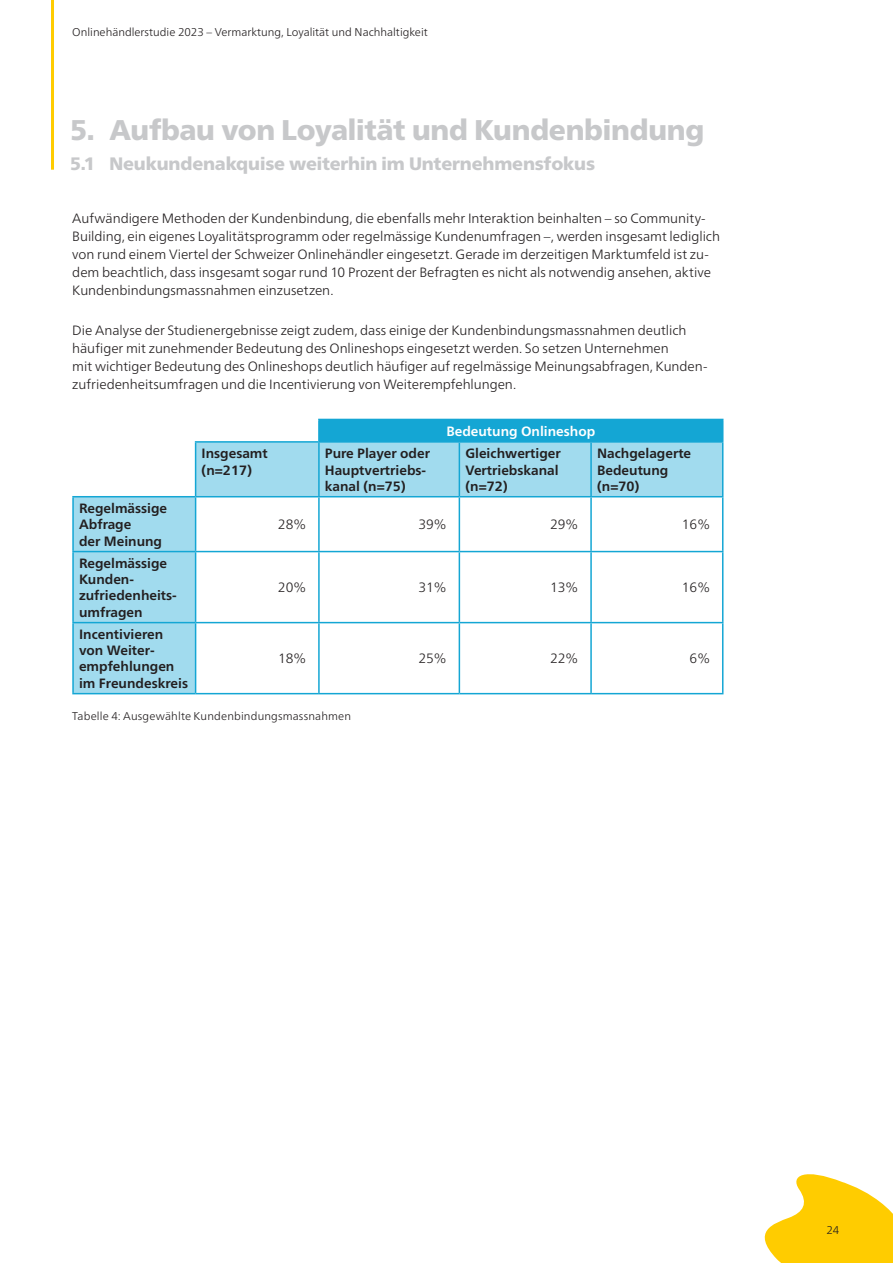
<style>
.page{position:relative;width:893px;height:1263px;background:#fff}
.page>*{position:absolute;margin:0;border:0;box-sizing:border-box;transform-origin:0 0}
.t1{font:900 28.5px "Frutiger Neue LT Pro";letter-spacing:-.01em;color:#c7c8ca}
.t2{font:900 18px "Frutiger Neue LT Pro";letter-spacing:-.01em;color:#c7c8ca}
.t3{font:300 13.5px/18px "Frutiger Neue LT Pro";letter-spacing:-.005em;color:#231f20}
.t4{font:700 13.5px/16.2px "Frutiger Neue LT Pro";color:#231f20}
.t5{font:700 13.5px "Frutiger Neue LT Pro";color:#fff}
.t6{font:300 11.25px "Frutiger Neue LT Pro";color:#231f20}
</style>
<div class="page">
<svg style="left:764px;top:1174px;width:129px;height:89px"></svg>
<hr style="left:51px;top:0;width:3px;height:170px;background:#fc0">
<div style="left:319px;top:419px;width:404px;height:23px;background:#14a6d4"></div>
<svg style="left:74px;top:442px;width:648px;height:251px"></svg>
<hr style="left:318px;top:420px;width:2px;height:21px;background:#14a6d4">
<hr style="left:318px;top:419px;width:141px;height:1px;background:#14a6d4">
<hr style="left:72px;top:496px;width:124px;height:1px;background:#14a6d4">
<hr style="left:195px;top:443px;width:1px;height:53px;background:#14a6d4">
<hr style="left:195px;top:441px;width:124px;height:2px;background:#14a6d4">
<hr style="left:319px;top:441px;width:140px;height:2px;background:#14a6d4">
<hr style="left:459px;top:441px;width:132px;height:2px;background:#14a6d4">
<hr style="left:591px;top:441px;width:132px;height:2px;background:#14a6d4">
<hr style="left:318px;top:443px;width:2px;height:53px;background:#14a6d4">
<hr style="left:459px;top:443px;width:1px;height:53px;background:#14a6d4">
<hr style="left:590px;top:443px;width:2px;height:53px;background:#14a6d4">
<hr style="left:722px;top:443px;width:1px;height:53px;background:#14a6d4">
<hr style="left:196px;top:496px;width:123px;height:1px;background:#14a6d4">
<hr style="left:319px;top:496px;width:140px;height:1px;background:#14a6d4">
<hr style="left:459px;top:496px;width:132px;height:1px;background:#14a6d4">
<hr style="left:591px;top:496px;width:132px;height:1px;background:#14a6d4">
<hr style="left:72px;top:497px;width:2px;height:54px;background:#14a6d4">
<hr style="left:195px;top:497px;width:1px;height:54px;background:#14a6d4">
<hr style="left:318px;top:497px;width:2px;height:54px;background:#14a6d4">
<hr style="left:459px;top:497px;width:1px;height:54px;background:#14a6d4">
<hr style="left:590px;top:497px;width:2px;height:54px;background:#14a6d4">
<hr style="left:722px;top:497px;width:1px;height:54px;background:#14a6d4">
<hr style="left:72px;top:552px;width:2px;height:70px;background:#14a6d4">
<hr style="left:72px;top:551px;width:124px;height:1px;background:#14a6d4">
<hr style="left:195px;top:552px;width:1px;height:70px;background:#14a6d4">
<hr style="left:196px;top:551px;width:123px;height:1px;background:#14a6d4">
<hr style="left:319px;top:551px;width:140px;height:1px;background:#14a6d4">
<hr style="left:459px;top:551px;width:132px;height:1px;background:#14a6d4">
<hr style="left:591px;top:551px;width:132px;height:1px;background:#14a6d4">
<hr style="left:318px;top:552px;width:2px;height:70px;background:#14a6d4">
<hr style="left:459px;top:552px;width:1px;height:70px;background:#14a6d4">
<hr style="left:590px;top:552px;width:2px;height:70px;background:#14a6d4">
<hr style="left:722px;top:552px;width:1px;height:70px;background:#14a6d4">
<hr style="left:72px;top:623px;width:2px;height:70px;background:#14a6d4">
<hr style="left:72px;top:622px;width:124px;height:1px;background:#14a6d4">
<hr style="left:72px;top:693px;width:124px;height:1px;background:#14a6d4">
<hr style="left:195px;top:623px;width:1px;height:70px;background:#14a6d4">
<hr style="left:196px;top:622px;width:123px;height:1px;background:#14a6d4">
<hr style="left:319px;top:622px;width:140px;height:1px;background:#14a6d4">
<hr style="left:459px;top:622px;width:132px;height:1px;background:#14a6d4">
<hr style="left:591px;top:622px;width:132px;height:1px;background:#14a6d4">
<hr style="left:318px;top:623px;width:2px;height:70px;background:#14a6d4">
<hr style="left:459px;top:623px;width:1px;height:70px;background:#14a6d4">
<hr style="left:590px;top:623px;width:2px;height:70px;background:#14a6d4">
<hr style="left:722px;top:623px;width:1px;height:70px;background:#14a6d4">
<hr style="left:196px;top:693px;width:123px;height:1px;background:#14a6d4">
<hr style="left:319px;top:693px;width:140px;height:1px;background:#14a6d4">
<hr style="left:459px;top:693px;width:132px;height:1px;background:#14a6d4">
<hr style="left:591px;top:693px;width:132px;height:1px;background:#14a6d4">
<p class="t6" style="left:72px;top:26px;width:357px">Onlinehändlerstudie 2023 – Vermarktung, Loyalität und Nachhaltigkeit</p>
<h1 class="t1" style="left:70px;top:113px;width:636px">5. Aufbau von Loyalität und Kundenbindung</h1>
<h2 class="t2" style="left:70px;top:153px;width:526px">5.1 Neukundenakquise weiterhin im Unternehmensfokus</h2>
<p class="t3" style="left:72px;top:209px;width:649px">Aufwändigere Methoden der Kundenbindung, die ebenfalls mehr Interaktion beinhalten – so Community-Building, ein eigenes Loyalitätsprogramm oder regelmässige Kundenumfragen –, werden insgesamt lediglich von rund einem Viertel der Schweizer Onlinehändler eingesetzt. Gerade im derzeitigen Marktumfeld ist zu&shy;dem beachtlich, dass insgesamt sogar rund 10 Prozent der Befragten es nicht als notwendig ansehen, aktive Kundenbindungsmassnahmen einzusetzen.</p>
<p class="t3" style="left:72px;top:321px;width:637px">Die Analyse der Studienergebnisse zeigt zudem, dass einige der Kundenbindungsmassnahmen deutlich häufiger mit zunehmender Bedeutung des Onlineshops eingesetzt werden. So setzen Unternehmen<br>mit wichtiger Bedeutung des Onlineshops deutlich häufiger auf regelmässige Meinungsabfragen, Kunden&shy;zufriedenheitsumfragen und die Incentivierung von Weiterempfehlungen.</p>
<p class="t5" style="left:446px;top:423px;width:150px">Bedeutung Onlineshop</p>
<p class="t4" style="left:202px;top:445px;width:68px">Insgesamt (n=217)</p>
<p class="t4" style="left:325px;top:445px;width:107px">Pure Player oder<br>Hauptvertriebs&shy;kanal (n=75)</p>
<p class="t4" style="left:465px;top:445px;width:97px">Gleichwertiger<br>Vertriebskanal (n=72)</p>
<p class="t4" style="left:597px;top:445px;width:96px">Nachgelagerte<br>Bedeutung (n=70)</p>
<p class="t4" style="left:79px;top:500px;width:90px">Regelmässige<br>Abfrage<br>der Meinung</p>
<p class="t3" style="left:278px;top:516px;width:30px">28%</p>
<p class="t3" style="left:418px;top:516px;width:30px">39%</p>
<p class="t3" style="left:550px;top:516px;width:30px">29%</p>
<p class="t3" style="left:682px;top:516px;width:30px">16%</p>
<p class="t4" style="left:79px;top:555px;width:98px">Regelmässige<br>Kunden--- zufriedenheits&shy;umfragen</p>
<p class="t4" style="left:79px;top:626px;width:110px">Incentivieren von Weiter&shy;empfehlungen im Freundeskreis</p>
<p class="t3" style="left:278px;top:578px;width:30px">20%</p>
<p class="t3" style="left:418px;top:578px;width:30px">31%</p>
<p class="t3" style="left:550px;top:578px;width:30px">13%</p>
<p class="t3" style="left:682px;top:578px;width:30px">16%</p>
<p class="t3" style="left:278px;top:649px;width:30px">18%</p>
<p class="t3" style="left:418px;top:649px;width:30px">25%</p>
<p class="t3" style="left:550px;top:649px;width:30px">22%</p>
<p class="t3" style="left:690px;top:649px;width:22px">6%</p>
<p class="t6" style="left:72px;top:709px;width:280px">Tabelle 4: Ausgewählte Kundenbindungsmassnahmen</p>
<p class="t6" style="left:826px;top:1223px;width:14px">24</p>
</div>
